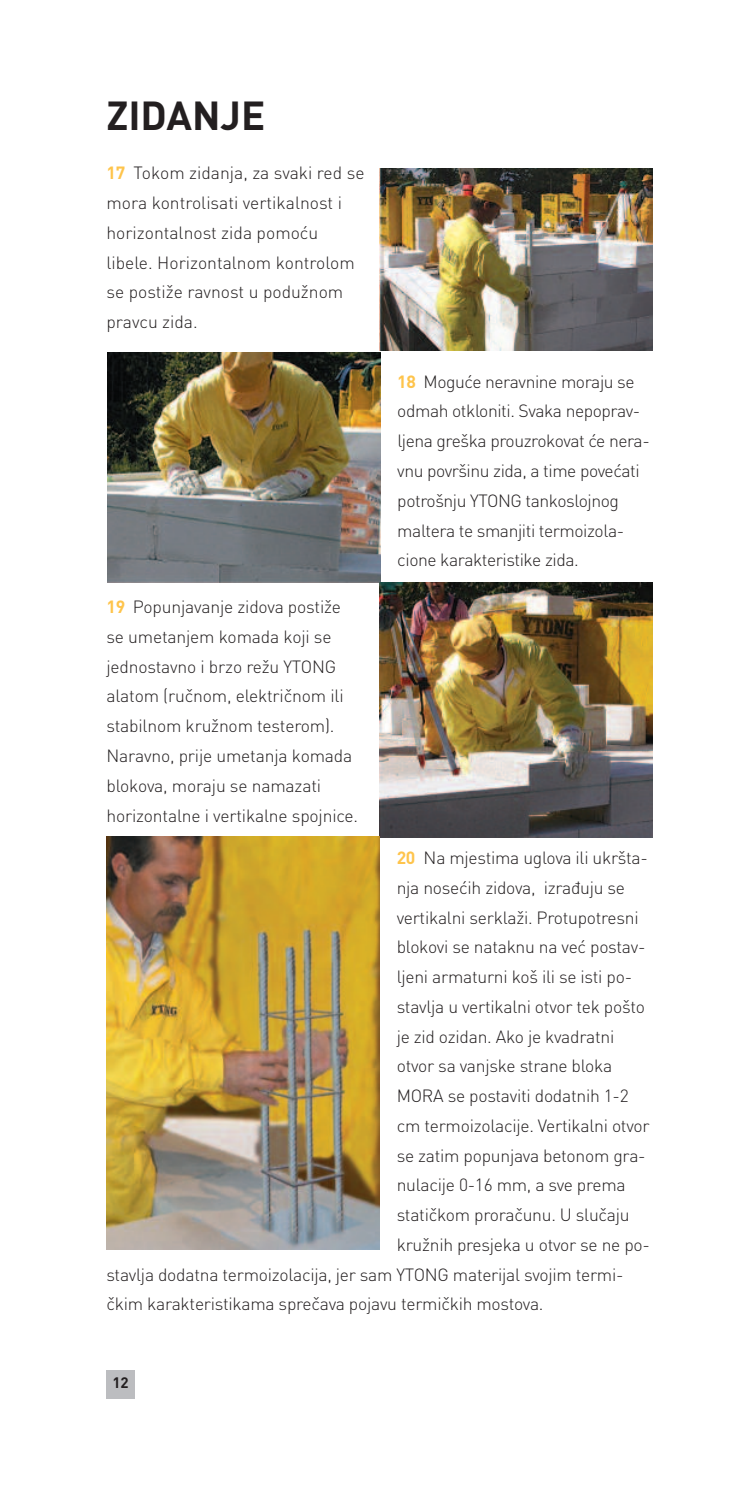
<style>
.page{position:relative;width:745px;height:1489px;background:#fff}
.page>*{position:absolute;margin:0;border:0;box-sizing:border-box;transform-origin:0 0}
.t1{font:700 40px "DIN Pro";color:#231f20}
.t2{font:300 17.5px/29.8px "DIN Pro";letter-spacing:-.015em;color:#231f20}
.t3{font:700 15px "DIN Pro";color:#231f20}
.s1{font-weight:700;color:#fec44c}
</style>
<div class="page">
<div style="left:106px;top:1369px;width:29px;height:29px;background:#bcbdc0"></div>
<img style="left:380px;top:169px;width:272px;height:182px">
<img style="left:108px;top:352px;width:272px;height:231px">
<img style="left:380px;top:582px;width:272px;height:255px">
<img style="left:106px;top:836px;width:273px;height:413px">
<h1 class="t1" style="left:106px;top:101px;width:160px">ZIDANJE</h1>
<p class="t2" style="left:106px;top:160px;width:259px"><span class="s1">17</span> Tokom zidanja, za svaki red se mora kontrolisati vertikalnost i horizontalnost zida pomoću libele. Horizontalnom kontrolom se postiže ravnost u podužnom pravcu zida.</p>
<p class="t2" style="left:106px;top:594px;width:253px"><span class="s1">19</span> Popunjavanje zidova postiže se umetanjem komada koji se jednostavno i brzo režu YTONG alatom (ručnom, električnom ili stabilnom kružnom testerom).<br>Naravno, prije umetanja komada blokova, moraju se namazati horizontalne i vertikalne spojnice.</p>
<p class="t2" style="left:397px;top:368px;width:254px"><span class="s1">18</span> Moguće neravnine moraju se odmah otkloniti. Svaka nepoprav&shy;ljena greška prouzrokovat će nera&shy;vnu površinu zida, a time povećati potrošnju YTONG tankoslojnog maltera te smanjiti termoizola&shy;cione karakteristike zida.</p>
<p class="t2" style="left:396px;top:844px;width:252px"><span class="s1">20</span> Na mjestima uglova ili ukršta-</p>
<p class="t2" style="left:396px;top:874px;width:230px">nja nosećih zidova, izrađuju se</p>
<p class="t2" style="left:396px;top:904px;width:243px">vertikalni serklaži. Protupotresni</p>
<p class="t2" style="left:396px;top:934px;width:250px">blokovi se nataknu na već postav-</p>
<p class="t2" style="left:396px;top:963px;width:237px">ljeni armaturni koš ili se isti po-</p>
<p class="t2" style="left:396px;top:993px;width:249px">stavlja u vertikalni otvor tek pošto</p>
<p class="t2" style="left:396px;top:1023px;width:219px">je zid ozidan. Ako je kvadratni</p>
<p class="t2" style="left:396px;top:1053px;width:217px">otvor sa vanjske strane bloka</p>
<p class="t2" style="left:396px;top:1082px;width:233px">MORA se postaviti dodatnih 1-2</p>
<p class="t2" style="left:396px;top:1112px;width:254px">cm termoizolacije. Vertikalni otvor</p>
<p class="t2" style="left:396px;top:1142px;width:250px">se zatim popunjava betonom gra-</p>
<p class="t2" style="left:396px;top:1172px;width:230px">nulacije 0-16 mm, a sve prema</p>
<p class="t2" style="left:396px;top:1201px;width:234px">statičkom proračunu. U slučaju</p>
<p class="t2" style="left:396px;top:1231px;width:254px">kružnih presjeka u otvor se ne po-</p>
<p class="t2" style="left:106px;top:1261px;width:518px">stavlja dodatna termoizolacija, jer sam YTONG materijal svojim termi-</p>
<p class="t2" style="left:106px;top:1291px;width:438px">čkim karakteristikama sprečava pojavu termičkih mostova.</p>
<p class="t3" style="left:112px;top:1377px;width:18px">12</p>
</div>
